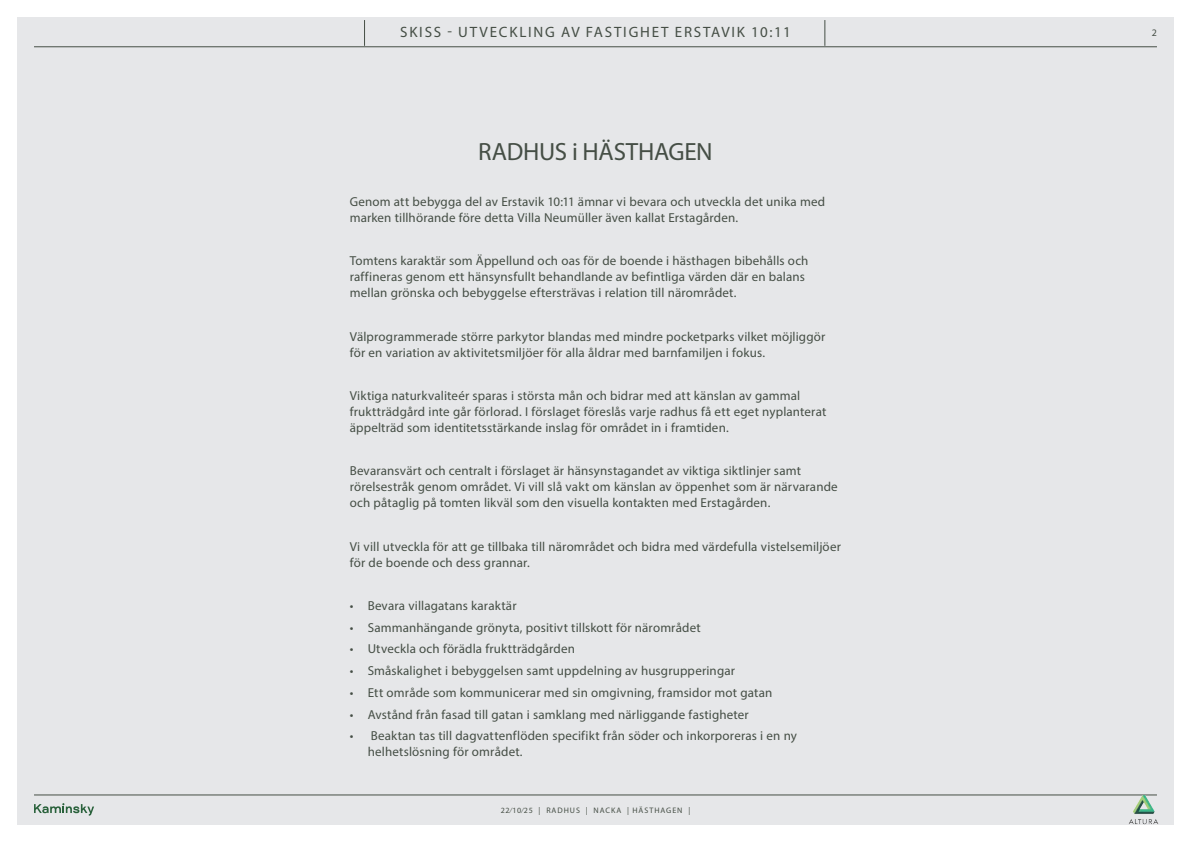
<style>
.page{position:relative;width:1191px;height:842px;background:#fff}
.page>*{position:absolute;margin:0;border:0;box-sizing:border-box;transform-origin:0 0}
.t1{font:25px "Myriad Pro";letter-spacing:-.01em;color:#454e45}
.t2{font:15px "Myriad Pro";letter-spacing:.12em;color:#454e45}
.t3{font:13px/16px "Myriad Pro";letter-spacing:.015em;color:#454e45}
.t4{font:10px "Myriad Pro";color:#454e45}
.t5{font:8px "Myriad Pro";letter-spacing:.12em;color:#454e45}
</style>
<div class="page">
<div style="left:17px;top:17px;width:1157px;height:808px;background:#e6e7e9"></div>
<svg style="left:34px;top:803px;width:60px;height:13px"></svg>
<hr style="left:34px;top:795px;width:1123px;height:1px;background:#454e45">
<hr style="left:34px;top:47px;width:1123px;height:1px;background:#454e45">
<svg style="left:364px;top:20px;width:1px;height:26px"></svg>
<svg style="left:824px;top:20px;width:1px;height:26px"></svg>
<img style="left:1127px;top:794px;width:32px;height:31px">
<p class="t2" style="left:400px;top:23px;width:392px">SKISS - UTVECKLING AV FASTIGHET ERSTAVIK 10:11</p>
<p class="t4" style="left:1151px;top:27px;width:7px">2</p>
<h1 class="t1" style="left:478px;top:136px;width:236px">RADHUS i HÄSTHAGEN</h1>
<p class="t3" style="left:350px;top:193px;width:477px">Genom att bebygga del av Erstavik 10:11 ämnar vi bevara och utveckla det unika med marken tillhörande före detta Villa Neumüller även kallat Erstagården.</p>
<p class="t3" style="left:350px;top:253px;width:460px">Tomtens karaktär som Äppellund och oas för de boende i hästhagen bibehålls och raffineras genom ett hänsynsfullt behandlande av befintliga värden där en balans mellan grönska och bebyggelse eftersträvas i relation till närområdet.</p>
<p class="t3" style="left:350px;top:328px;width:477px">Välprogrammerade större parkytor blandas med mindre pocketparks vilket möjliggör för en variation av aktivitetsmiljöer för alla åldrar med barnfamiljen i fokus.</p>
<p class="t3" style="left:350px;top:387px;width:478px">Viktiga naturkvaliteér sparas i största mån och bidrar med att känslan av gammal fruktträdgård inte går förlorad. I förslaget föreslås varje radhus få ett eget nyplanterat äppelträd som identitetsstärkande inslag för området in i framtiden.</p>
<p class="t3" style="left:350px;top:463px;width:489px">Bevaransvärt och centralt i förslaget är hänsynstagandet av viktiga siktlinjer samt rörelsestråk genom området. Vi vill slå vakt om känslan av öppenhet som är närvarande och påtaglig på tomten likväl som den visuella kontakten med Erstagården.</p>
<p class="t3" style="left:350px;top:538px;width:493px">Vi vill utveckla för att ge tillbaka till närområdet och bidra med värdefulla vistelsemiljöer för de boende och dess grannar.</p>
<p class="t3" style="left:350px;top:598px;width:168px">• Bevara villagatans karaktär</p>
<p class="t3" style="left:350px;top:619px;width:352px">• Sammanhängande grönyta, positivt tillskott för närområdet</p>
<p class="t3" style="left:350px;top:641px;width:227px">• Utveckla och förädla fruktträdgården</p>
<p class="t3" style="left:350px;top:663px;width:387px">• Småskalighet i bebyggelsen samt uppdelning av husgrupperingar</p>
<p class="t3" style="left:350px;top:684px;width:424px">• Ett område som kommunicerar med sin omgivning, framsidor mot gatan</p>
<p class="t3" style="left:350px;top:706px;width:400px">• Avstånd från fasad till gatan i samklang med närliggande fastigheter</p>
<p class="t3" style="left:368px;top:728px;width:431px;text-indent:-18px">• Beaktan tas till dagvattenflöden specifikt från söder och inkorporeras i en ny helhetslösning för området.</p>
<p class="t5" style="left:501px;top:805px;width:191px">22⁄10⁄25 | RADHUS | NACKA | HÄSTHAGEN |</p>
</div>
